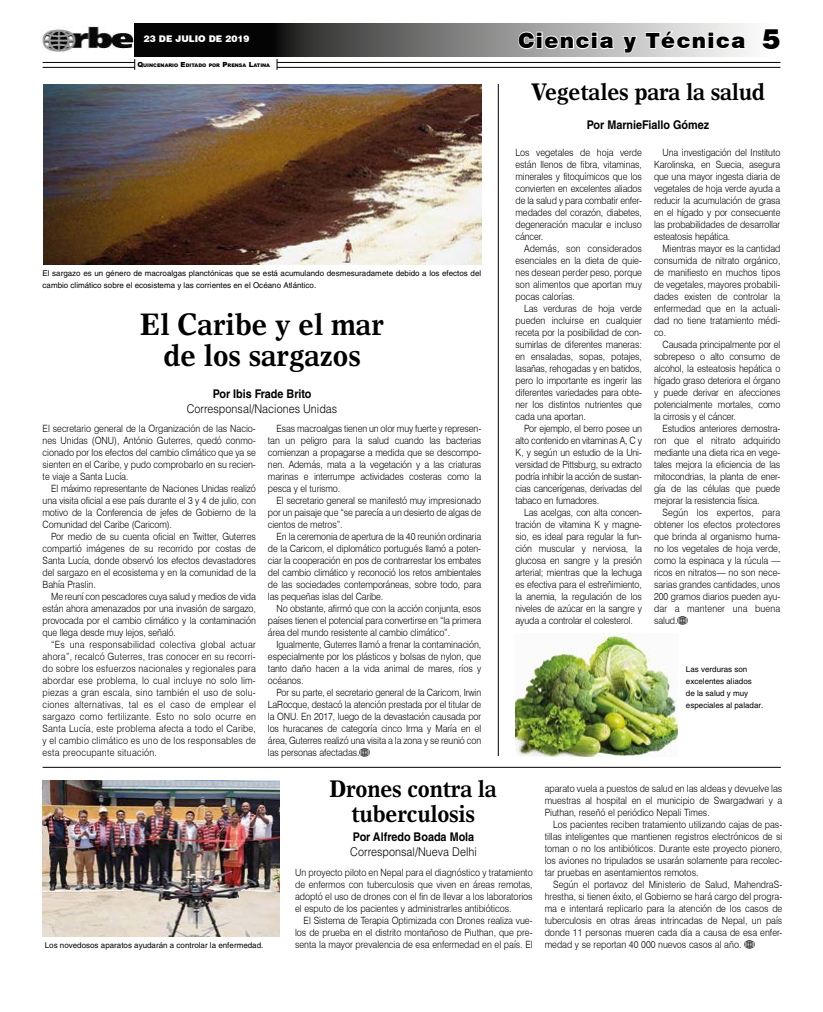
<style>
.page{position:relative;width:823px;height:1012px;background:#fff}
.page>*{position:absolute;margin:0;border:0;box-sizing:border-box;transform-origin:0 0}
.t1{font:700 31px/31px "Times Europa LT Std";color:#000;text-align:center;scale:.9 1}
.t2{font:900 28px "Swiss 721 BT";color:#000}
.t3{font:700 24px/25px "Times Europa LT Std";letter-spacing:-.01em;color:#000;text-align:center;scale:.9 1}
.t4{font:900 20.9px "Swiss 721 BT";letter-spacing:.07em;color:#000}
.t5{font:700 12px "Helvetica LT Std";color:#000;scale:.9 1}
.t6{font:300 12px "Helvetica LT Std";color:#000;scale:.9 1}
.t7{font:300 10px/12px "Swiss 721 BT";letter-spacing:-.01em;color:#000;text-align:justify;scale:.9 1}
.t8{font:900 9.2px "Swiss 721 BT";color:#fff}
.t9{font:8px/12px "Helvetica LT Std";color:#000}
.t10{font:900 4.9px "Arial";color:#000}
.s1{font-size:7px}
</style>
<div class="page">
<img style="left:41px;top:26px;width:93px;height:26px">
<svg style="left:134px;top:24px;width:614px;height:33px;background:#5a5a59"></svg>
<hr style="left:277px;top:67px;width:503px;height:1px;background:#000">
<hr style="left:277px;top:62px;width:503px;height:1px;background:#000">
<hr style="left:43px;top:67px;width:92px;height:1px;background:#000">
<hr style="left:43px;top:62px;width:92px;height:1px;background:#000">
<svg style="left:359px;top:748px;width:10px;height:8px"></svg>
<svg style="left:677px;top:616px;width:10px;height:8px"></svg>
<svg style="left:517px;top:31px;width:97px;height:19px"></svg>
<svg style="left:620px;top:35px;width:18px;height:19px"></svg>
<svg style="left:644px;top:29px;width:102px;height:21px"></svg>
<hr style="left:497px;top:84px;width:1px;height:672px;background:#000">
<img style="left:43px;top:85px;width:438px;height:179px">
<img style="left:43px;top:780px;width:237px;height:156px">
<svg style="left:744px;top:940px;width:9px;height:8px"></svg>
<hr style="left:43px;top:767px;width:737px;height:1px;background:#000">
<img style="left:515px;top:634px;width:162px;height:122px">
<p class="t8" style="left:144px;top:34px;width:107px">23 DE JULIO DE 2019</p>
<h2 class="t2" style="left:761px;top:22px;width:20px">5</h2>
<h3 class="t4" style="left:518px;top:28px;width:229px">Ciencia y Técnica</h3>
<h3 class="t3" style="left:530px;top:78px;width:262px">Vegetales para la salud</h3>
<p class="t5" style="left:586px;top:117px;width:137px">Por MarnieFiallo Gómez</p>
<p class="t10" style="left:137px;top:61px;width:134px"><span class="s1">Q</span>UINCENARIO <span class="s1">E</span> DITADO POR <span class="s1">P</span>RENSA <span class="s1">L</span>ATINA</p>
<p class="t9" style="left:43px;top:267px;width:440px">El sargazo es un género de macroalgas planctónicas que se está acumulando desmesuradamete debido a los efectos del cambio climático sobre el ecosistema y las corrientes en el Océano Atlántico.</p>
<h1 class="t1" style="left:140px;top:308px;width:272px">El Caribe y el mar de los sargazos</h1>
<p class="t5" style="left:212px;top:387px;width:111px">Por Ibis Frade Brito</p>
<p class="t6" style="left:187px;top:401px;width:169px">Corresponsal/Naciones Unidas</p>
<p class="t7" style="left:43px;top:422px;width:238px">El secretario general de la Organización de las Nacio&shy;nes Unidas (ONU), António Guterres, quedó conmo&shy;cionado por los efectos del cambio climático que ya se sienten en el Caribe, y pudo comprobarlo en su recien&shy;te viaje a Santa Lucía.</p>
<p class="t7" style="left:43px;top:482px;width:238px;text-indent:9px">El máximo representante de Naciones Unidas realizó una visita oficial a ese país durante el 3 y 4 de julio, con motivo de la Conferencia de jefes de Gobierno de la Comunidad del Caribe (Caricom).</p>
<p class="t7" style="left:43px;top:530px;width:238px;text-indent:9px">Por medio de su cuenta oficial en Twitter, Guterres compartió imágenes de su recorrido por costas de Santa Lucía, donde observó los efectos devastadores del sargazo en el ecosistema y en la comunidad de la Bahía Praslin.</p>
<p class="t7" style="left:43px;top:590px;width:238px;text-indent:9px">Me reuní con pescadores cuya salud y medios de vida están ahora amenazados por una invasión de sargazo, provocada por el cambio climático y la contaminación que llega desde muy lejos, señaló.</p>
<p class="t7" style="left:43px;top:638px;width:238px;text-indent:9px">“Es una responsabilidad colectiva global actuar ahora”, recalcó Guterres, tras conocer en su recorri&shy;do sobre los esfuerzos nacionales y regionales para abordar ese problema, lo cual incluye no solo lim&shy;piezas a gran escala, sino también el uso de solu&shy;ciones alternativas, tal es el caso de emplear el sargazo como fertilizante. Esto no solo ocurre en Santa Lucía, este problema afecta a todo el Caribe, y el cambio climático es uno de los responsables de esta preocupante situación.</p>
<p class="t7" style="left:268px;top:422px;width:238px;text-indent:9px">Esas macroalgas tienen un olor muy fuerte y represen&shy;tan un peligro para la salud cuando las bacterias comienzan a propagarse a medida que se descompo&shy;nen. Además, mata a la vegetación y a las criaturas marinas e interrumpe actividades costeras como la pesca y el turismo.</p>
<p class="t7" style="left:268px;top:494px;width:238px;text-indent:9px">El secretario general se manifestó muy impresionado por un paisaje que “se parecía a un desierto de algas de cientos de metros”.</p>
<p class="t7" style="left:268px;top:530px;width:238px;text-indent:9px">En la ceremonia de apertura de la 40 reunión ordinaria de la Caricom, el diplomático portugués llamó a poten&shy;ciar la cooperación en pos de contrarrestar los embates del cambio climático y reconoció los retos ambientales de las sociedades contemporáneas, sobre todo, para las pequeñas islas del Caribe.</p>
<p class="t7" style="left:268px;top:602px;width:238px;text-indent:9px">No obstante, afirmó que con la acción conjunta, esos países tienen el potencial para convertirse en “la primera área del mundo resistente al cambio climático”.</p>
<p class="t7" style="left:268px;top:638px;width:238px;text-indent:9px">Igualmente, Guterres llamó a frenar la contaminación, especialmente por los plásticos y bolsas de nylon, que tanto daño hacen a la vida animal de mares, ríos y océanos.</p>
<p class="t7" style="left:268px;top:686px;width:238px;text-indent:9px">Por su parte, el secretario general de la Caricom, Irwin LaRocque, destacó la atención prestada por el titular de la ONU. En 2017, luego de la devastación causada por los huracanes de categoría cinco Irma y María en el área, Guterres realizó una visita a la zona y se reunió con las personas afectadas.</p>
<p class="t7" style="left:515px;top:146px;width:142px">Los vegetales de hoja verde están llenos de fibra, vitaminas, minerales y fitoquímicos que los convierten en excelentes aliados de la salud y para combatir enfer&shy;medades del corazón, diabetes, degeneración macular e incluso cáncer.</p>
<p class="t7" style="left:515px;top:242px;width:142px;text-indent:9px">Además, son considerados esenciales en la dieta de quie&shy;nes desean perder peso, porque son alimentos que aportan muy pocas calorías.</p>
<p class="t7" style="left:515px;top:302px;width:142px;text-indent:9px">Las verduras de hoja verde pueden incluirse en cualquier receta por la posibilidad de con&shy;sumirlas de diferentes maneras: en ensaladas, sopas, potajes, lasañas, rehogadas y en batidos, pero lo importante es ingerir las diferentes variedades para obte&shy;ner los distintos nutrientes que cada una aportan.</p>
<p class="t7" style="left:515px;top:422px;width:142px;text-indent:9px">Por ejemplo, el berro posee un alto contenido en vitaminas A, C y K, y según un estudio de la Uni&shy;versidad de Pittsburg, su extracto podría inhibir la acción de sustan&shy;cias cancerígenas, derivadas del tabaco en fumadores.</p>
<p class="t7" style="left:515px;top:506px;width:142px;text-indent:9px">Las acelgas, con alta concen&shy;tración de vitamina K y magne&shy;sio, es ideal para regular la fun&shy;ción muscular y nerviosa, la glucosa en sangre y la presión arterial; mientras que la lechuga es efectiva para el estreñimiento, la anemia, la regulación de los niveles de azúcar en la sangre y ayuda a controlar el colesterol.</p>
<p class="t7" style="left:653px;top:146px;width:142px;text-indent:9px">Una investigación del Instituto Karolinska, en Suecia, asegura que una mayor ingesta diaria de vegetales de hoja verde ayuda a reducir la acumulación de grasa en el hígado y por consecuente las probabilidades de desarrollar esteatosis hepática.</p>
<p class="t7" style="left:653px;top:242px;width:142px;text-indent:9px">Mientras mayor es la cantidad consumida de nitrato orgánico, de manifiesto en muchos tipos de vegetales, mayores probabili&shy;dades existen de controlar la enfermedad que en la actuali&shy;dad no tiene tratamiento médi&shy;co.</p>
<p class="t7" style="left:653px;top:338px;width:142px;text-indent:9px">Causada principalmente por el sobrepeso o alto consumo de alcohol, la esteatosis hepática o hígado graso deteriora el órgano y puede derivar en afecciones potencialmente mortales, como la cirrosis y el cáncer.</p>
<p class="t7" style="left:653px;top:422px;width:142px;text-indent:9px">Estudios anteriores demostra&shy;ron que el nitrato adquirido mediante una dieta rica en vege&shy;tales mejora la eficiencia de las mitocondrias, la planta de ener&shy;gía de las células que puede mejorar la resistencia física.</p>
<p class="t7" style="left:653px;top:506px;width:142px;text-indent:9px">Según los expertos, para obtener los efectos protectores que brinda al organismo huma&shy;no los vegetales de hoja verde, como la espinaca y la rúcula — ricos en nitratos— no son nece&shy;sarias grandes cantidades, unos 200 gramos diarios pueden ayu&shy;dar a mantener una buena salud.</p>
<p class="t9" style="left:685px;top:663px;width:79px">Las verduras son excelentes aliados<br>de la salud y muy especiales al paladar.</p>
<p class="t9" style="left:45px;top:939px;width:220px">Los novedosos aparatos ayudarán a controlar la enfermedad.</p>
<h3 class="t3" style="left:329px;top:775px;width:187px">Drones contra la tuberculosis</h3>
<p class="t5" style="left:353px;top:830px;width:136px">Por Alfredo Boada Mola</p>
<p class="t6" style="left:350px;top:844px;width:142px">Corresponsal/Nueva Delhi</p>
<p class="t7" style="left:295px;top:866px;width:265px">Un proyecto piloto en Nepal para el diagnóstico y tratamiento de enfermos con tuberculosis que viven en áreas remotas, adoptó el uso de drones con el fin de llevar a los laboratorios el esputo de los pacientes y administrarles antibióticos.</p>
<p class="t7" style="left:295px;top:914px;width:265px;text-indent:9px">El Sistema de Terapia Optimizada con Drones realiza vue&shy;los de prueba en el distrito montañoso de Piuthan, que pre&shy;senta la mayor prevalencia de esa enfermedad en el país. El</p>
<p class="t7" style="left:544px;top:782px;width:265px">aparato vuela a puestos de salud en las aldeas y devuelve las muestras al hospital en el municipio de Swargadwari y a Piuthan, reseñó el periódico Nepali Times.</p>
<p class="t7" style="left:544px;top:818px;width:265px;text-indent:9px">Los pacientes reciben tratamiento utilizando cajas de pas&shy;tillas inteligentes que mantienen registros electrónicos de si toman o no los antibióticos. Durante este proyecto pionero, los aviones no tripulados se usarán solamente para recolec&shy;tar pruebas en asentamientos remotos.</p>
<p class="t7" style="left:544px;top:878px;width:265px;text-indent:9px">Según el portavoz del Ministerio de Salud, MahendraS&shy;hrestha, si tienen éxito, el Gobierno se hará cargo del progra&shy;ma e intentará replicarlo para la atención de los casos de tuberculosis en otras áreas intrincadas de Nepal, un país donde 11 personas mueren cada día a causa de esa enfer&shy;medad y se reportan 40 000 nuevos casos al año.</p>
</div>
